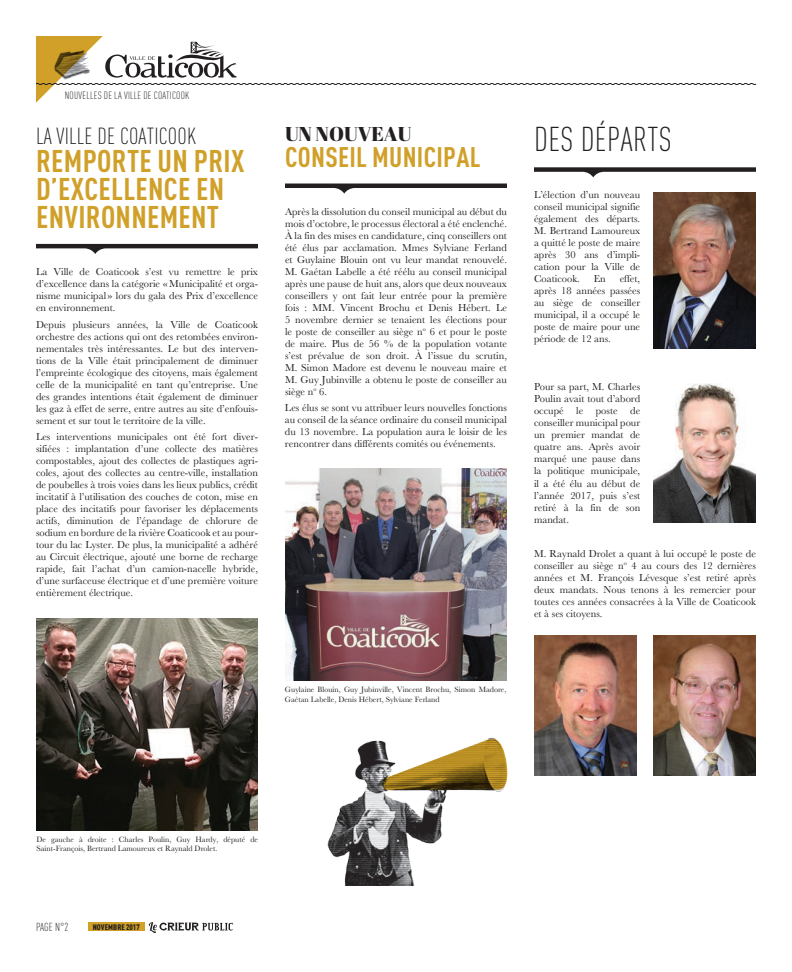
<style>
.page{position:relative;width:792px;height:972px;background:#fff}
.page>*{position:absolute;margin:0;border:0;box-sizing:border-box;transform-origin:0 0}
.t1{font:300 condensed 34px "DINOT";letter-spacing:.01em;color:#231f20}
.t2{font:700 condensed 31px/28px "DINOT";letter-spacing:.01em;color:#d0a029}
.t3{font:700 condensed 28px "DINOT";letter-spacing:.01em;color:#d0a029}
.t4{font:300 condensed 23px "DINOT";letter-spacing:.01em;color:#231f20}
.t5{font:20px "Abril Fatface";color:#231f20}
.t6{font:300 condensed 11.5px "DINOT";color:#231f20}
.t7{font:10.5px/12px "Baskerville";color:#231f20;text-align:justify}
.t8{font:300 condensed 10.5px "DINOT";letter-spacing:.02em;color:#231f20}
.t9{font:8px/9.6px "Baskerville";color:#231f20}
.t10{font:900 condensed 8px "DINOT";letter-spacing:.01em;color:#231f20}
</style>
<div class="page">
<svg style="left:35px;top:36px;width:722px;height:67px"></svg>
<svg style="left:149px;top:922px;width:84px;height:11px"></svg>
<div style="left:88px;top:922px;width:56px;height:9px;background:#d0a029"></div>
<svg style="left:36px;top:244px;width:222px;height:10px"></svg>
<svg style="left:285px;top:184px;width:222px;height:10px"></svg>
<svg style="left:534px;top:167px;width:222px;height:10px"></svg>
<img style="left:36px;top:618px;width:222px;height:212px">
<img style="left:327px;top:737px;width:174px;height:148px">
<svg style="left:382px;top:738px;width:126px;height:53px"></svg>
<img style="left:654px;top:192px;width:102px;height:156px">
<img style="left:654px;top:384px;width:102px;height:139px">
<img style="left:654px;top:636px;width:102px;height:139px">
<img style="left:534px;top:636px;width:102px;height:139px">
<img style="left:285px;top:469px;width:222px;height:211px">
<p class="t8" style="left:65px;top:89px;width:126px">NOUVELLES DE LA VILLE DE COATICOOK</p>
<h3 class="t4" style="left:36px;top:122px;width:161px">LA VILLE DE COATICOOK</h3>
<h2 class="t2" style="left:36px;top:146px;width:210px">REMPORTE UN PRIX<br>D’EXCELLENCE EN<br>ENVIRONNEMENT</h2>
<p class="t7" style="left:36px;top:266px;width:224px">La Ville de Coaticook s’est vu remettre le prix d’excellence dans la catégorie «Municipalité et orga&shy;nisme municipal » lors du gala des Prix d’excellence en environnement.</p>
<p class="t7" style="left:36px;top:318px;width:224px">Depuis plusieurs années, la Ville de Coaticook orchestre des actions qui ont des retombées environ&shy;nementales très intéressantes. Le but des interven&shy;tions de la Ville était principalement de diminuer l’empreinte écologique des citoyens, mais également celle de la municipalité en tant qu’entreprise. Une des grandes intentions était également de diminuer les gaz à effet de serre, entre autres au site d’enfouis&shy;sement et sur tout le territoire de la ville.</p>
<p class="t7" style="left:36px;top:431px;width:224px">Les interventions municipales ont été fort diver&shy;sifiées : implantation d’une collecte des matières compostables, ajout des collectes de plastiques agri&shy;coles, ajout des collectes au centre-ville, installation de poubelles à trois voies dans les lieux publics, crédit incitatif à l’utilisation des couches de coton, mise en place des incitatifs pour favoriser les déplacements actifs, diminution de l’épandage de chlorure de sodium en bordure de la rivière Coaticook et au pour&shy;tour du lac Lyster. De plus, la municipalité a adhéré au Circuit électrique, ajouté une borne de recharge rapide, fait l’achat d’un camion-nacelle hybride, d’une surfaceuse électrique et d’une première voiture entièrement électrique.</p>
<h3 class="t5" style="left:285px;top:120px;width:126px">UN NOUVEAU</h3>
<h3 class="t3" style="left:285px;top:140px;width:197px">CONSEIL MUNICIPAL</h3>
<p class="t7" style="left:285px;top:205px;width:224px">Après la dissolution du conseil municipal au début du mois d’octobre, le processus électoral a été enclenché.<br>À la fin des mises en candidature, cinq conseillers ont été élus par acclamation. Mmes Sylviane Ferland et Guylaine Blouin ont vu leur mandat renouvelé.<br>M. Gaétan Labelle a été réélu au conseil municipal après une pause de huit ans, alors que deux nouveaux conseillers y ont fait leur entrée pour la première fois : MM. Vincent Brochu et Denis Hébert. Le 5 novembre dernier se tenaient les élections pour le poste de conseiller au siège n<sup>o</sup> 6 et pour le poste de maire. Plus de 56 % de la population votante s’est prévalue de son droit. À l’issue du scrutin, M. Simon Madore est devenu le nouveau maire et M. Guy Jubinville a obtenu le poste de conseiller au siège n<sup>o</sup> 6.</p>
<p class="t7" style="left:285px;top:402px;width:224px">Les élus se sont vu attribuer leurs nouvelles fonctions au conseil de la séance ordinaire du conseil municipal du 13 novembre. La population aura le loisir de les rencontrer dans différents comités ou événements.</p>
<p class="t9" style="left:285px;top:685px;width:223px">Guylaine Blouin, Guy Jubinville, Vincent Brochu, Simon Madore,<br>Gaétan Labelle, Denis Hébert, Sylviane Ferland</p>
<h1 class="t1" style="left:534px;top:120px;width:139px">DES DÉPARTS</h1>
<p class="t7" style="left:534px;top:189px;width:108px">L’élection d’un nouveau conseil municipal signifie également des départs.<br>M. Bertrand Lamoureux a quitté le poste de maire après 30 ans d’impli&shy;cation pour la Ville de Coaticook.</p>
<p class="t7" style="left:534px;top:273px;width:108px;text-indent:86px">effet, après 18 années passées au siège de conseiller municipal, il a occupé le poste de maire pour une période de 12 ans.</p>
<p class="t7" style="left:534px;top:381px;width:108px">Pour sa part, M. Charles Poulin avait tout d’abord occupé le poste de conseiller municipal pour un premier mandat de quatre ans. Après avoir marqué une pause dans la politique municipale, il a été élu au début de l’année 2017, puis s’est retiré à la fin de son mandat.</p>
<p class="t7" style="left:534px;top:548px;width:224px">M. Raynald Drolet a quant à lui occupé le poste de conseiller au siège n<sup>o</sup> 4 au cours des 12 dernières années et M. François Lévesque s’est retiré après deux mandats. Nous tenons à les remercier pour toutes ces années consacrées à la Ville de Coaticook et à ses citoyens.</p>
<p class="t7" style="left:594px;top:273px;width:14px">En</p>
<p class="t9" style="left:37px;top:834px;width:223px">De gauche à droite : Charles Poulin, Guy Hardy, député de<br>Saint-François, Bertrand Lamoureux et Raynald Drolet.</p>
<p class="t6" style="left:36px;top:921px;width:5px">PAGE</p>
<p class="t6" style="left:55px;top:921px;width:15px">N°2</p>
<p class="t10" style="left:93px;top:922px;width:49px">NOVEMBRE 2017</p>
</div>
